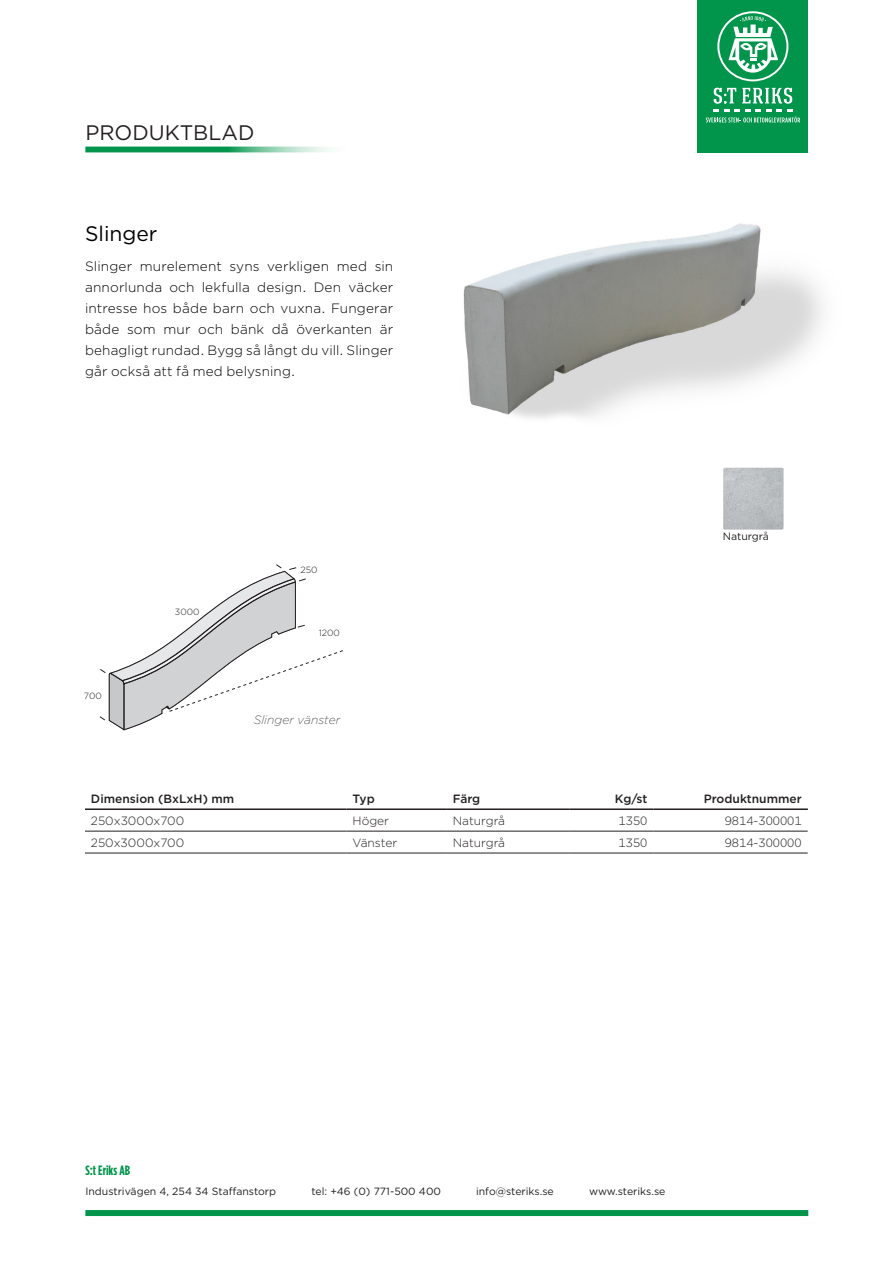
<style>
.page{position:relative;width:893px;height:1263px;background:#fff}
.page>*{position:absolute;margin:0;border:0;box-sizing:border-box;transform-origin:0 0}
.t1{font:21px "Gotham";color:#231f20}
.t2{font:21px "Gotham";color:#000}
.t3{font:300 13.5px/21px "Gotham";letter-spacing:.01em;color:#000;text-align:justify}
.t4{font:700 13.5px "Gotham Condensed";color:#00954a}
.t5{font:300 12px "Gotham";color:#231f20}
.t6{font:500 12px "Gotham";color:#231f20}
.t7{font:italic 200 12px "Gotham";letter-spacing:.005em;color:#231f20}
.t8{font:10.5px "Gotham";color:#231f20}
.t9{font:300 9px "Gotham";color:#231f20}
</style>
<div class="page">
<hr style="left:85px;top:808px;width:262px;height:2px;background:#231f20">
<hr style="left:347px;top:808px;width:100px;height:2px;background:#231f20">
<hr style="left:447px;top:808px;width:123px;height:2px;background:#231f20">
<hr style="left:570px;top:808px;width:83px;height:2px;background:#231f20">
<hr style="left:653px;top:808px;width:155px;height:2px;background:#231f20">
<hr style="left:85px;top:831px;width:262px;height:1px;background:#231f20">
<hr style="left:347px;top:831px;width:100px;height:1px;background:#231f20">
<hr style="left:447px;top:831px;width:123px;height:1px;background:#231f20">
<hr style="left:570px;top:831px;width:83px;height:1px;background:#231f20">
<hr style="left:653px;top:831px;width:155px;height:1px;background:#231f20">
<hr style="left:85px;top:853px;width:262px;height:1px;background:#231f20">
<hr style="left:347px;top:853px;width:100px;height:1px;background:#231f20">
<hr style="left:447px;top:853px;width:123px;height:1px;background:#231f20">
<hr style="left:570px;top:853px;width:83px;height:1px;background:#231f20">
<hr style="left:653px;top:853px;width:155px;height:1px;background:#231f20">
<img style="left:723px;top:468px;width:60px;height:61px">
<div style="left:85px;top:1210px;width:723px;height:6px;background:#00954a"></div>
<div style="left:697px;top:0;width:111px;height:152px;background:#00954a"></div>
<svg style="left:706px;top:88px;width:94px;height:34px"></svg>
<svg style="left:717px;top:11px;width:71px;height:70px"></svg>
<svg style="left:85px;top:146px;width:245px;height:6px"></svg>
<img style="left:463px;top:223px;width:360px;height:196px">
<svg style="left:99px;top:564px;width:244px;height:166px"></svg>
<h1 class="t1" style="left:85px;top:119px;width:171px">PRODUKTBLAD</h1>
<h1 class="t2" style="left:85px;top:220px;width:74px">Slinger</h1>
<p class="t3" style="left:85px;top:256px;width:310px">Slinger murelement syns verkligen med sin annorlunda och lekfulla design. Den väcker intresse hos både barn och vuxna. Fungerar både som mur och bänk då överkanten är behagligt rundad. Bygg så långt du vill. Slinger går också att få med belysning.</p>
<p class="t9" style="left:84px;top:690px;width:19px">700</p>
<p class="t9" style="left:175px;top:606px;width:26px">3000</p>
<p class="t9" style="left:300px;top:564px;width:19px">250</p>
<p class="t9" style="left:319px;top:627px;width:23px">1200</p>
<p class="t7" style="left:254px;top:712px;width:88px">Slinger vänster</p>
<p class="t8" style="left:723px;top:530px;width:48px">Naturgrå</p>
<p class="t6" style="left:91px;top:791px;width:145px">Dimension (BxLxH) mm</p>
<p class="t6" style="left:353px;top:791px;width:24px">Typ</p>
<p class="t6" style="left:453px;top:791px;width:29px">Färg</p>
<p class="t6" style="left:615px;top:791px;width:34px">Kg/st</p>
<p class="t6" style="left:704px;top:791px;width:99px">Produktnummer</p>
<p class="t5" style="left:91px;top:813px;width:95px">250x3000x700</p>
<p class="t5" style="left:353px;top:813px;width:38px">Höger</p>
<p class="t5" style="left:453px;top:813px;width:54px">Naturgrå</p>
<p class="t5" style="left:619px;top:813px;width:30px">1350</p>
<p class="t5" style="left:725px;top:813px;width:78px">9814-300001</p>
<p class="t5" style="left:91px;top:835px;width:95px">250x3000x700</p>
<p class="t5" style="left:353px;top:835px;width:46px">Vänster</p>
<p class="t5" style="left:453px;top:835px;width:54px">Naturgrå</p>
<p class="t5" style="left:619px;top:835px;width:30px">1350</p>
<p class="t5" style="left:725px;top:835px;width:78px">9814-300000</p>
<p class="t4" style="left:85px;top:1162px;width:46px">S:t Eriks AB</p>
<p class="t8" style="left:85px;top:1184px;width:192px">Industrivägen 4, 254 34 Staffanstorp</p>
<p class="t8" style="left:311px;top:1184px;width:131px">tel: +46 (0) 771-500 400</p>
<p class="t8" style="left:476px;top:1184px;width:79px">info@steriks.se</p>
<p class="t8" style="left:589px;top:1184px;width:78px">www.steriks.se</p>
</div>
